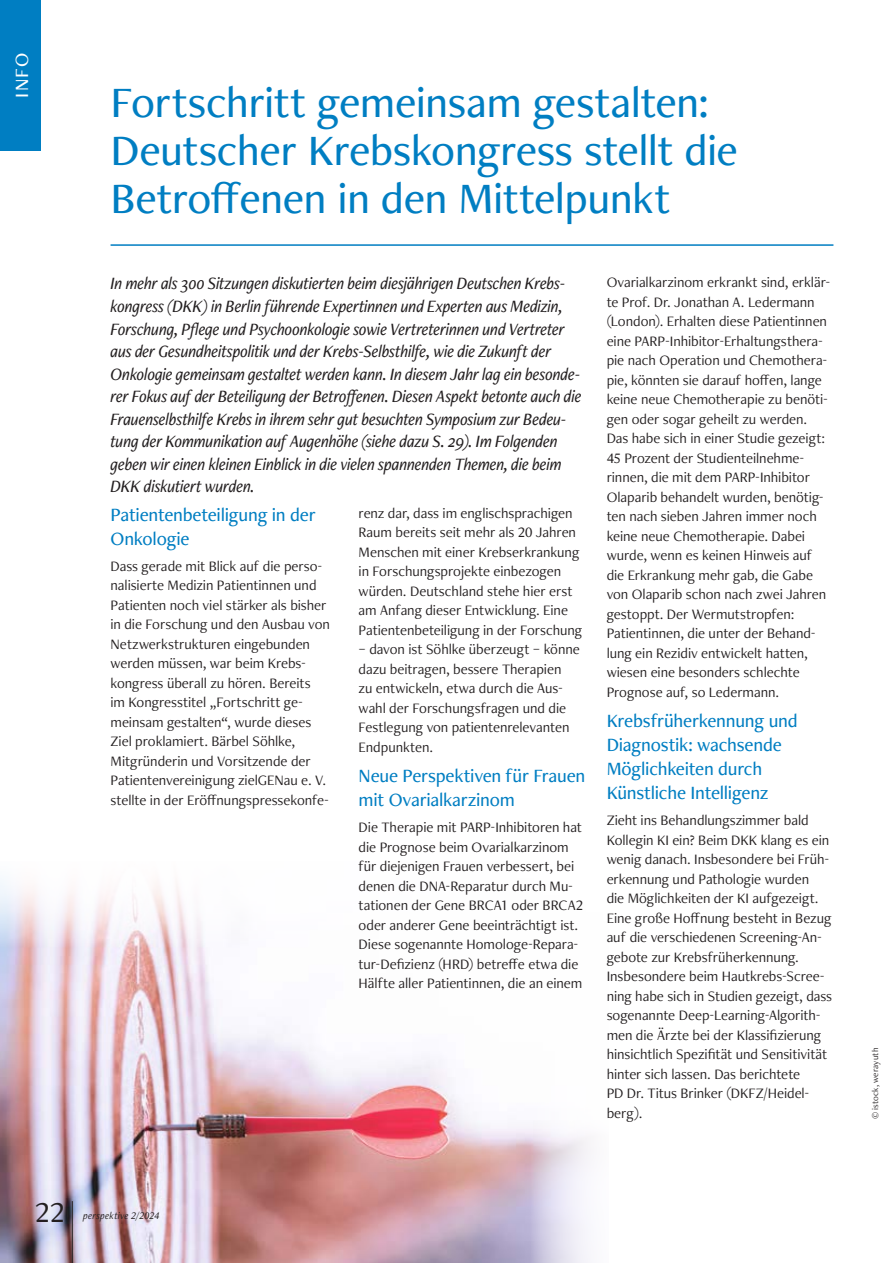
<style>
.page{position:relative;width:893px;height:1263px;background:#fff}
.page>*{position:absolute;margin:0;border:0;box-sizing:border-box;transform-origin:0 0}
.t1{font:500 45px/48px "Freight Neo Pro";letter-spacing:-.015em;color:#007ec2}
.t2{font:30px "Freight Neo Pro";color:#231f20}
.t3{font:500 19.5px/24px "Freight Neo Pro";letter-spacing:-.015em;color:#007ec2}
.t4{font:500 19.5px "Freight Neo Pro";color:#fff}
.t5{font:italic 500 18px/22.5px "Freight Neo Pro";letter-spacing:-.015em;color:#231f20;scale:.95 1}
.t6{font:15px/19.5px "Freight Neo Pro";letter-spacing:-.005em;color:#231f20}
.t7{font:italic 10.5px "Freight Neo Pro";letter-spacing:.01em;color:#231f20}
.t8{font:9px "Freight Neo Pro";letter-spacing:.015em;color:#231f20}
</style>
<div class="page">
<div style="left:0;top:0;width:40px;height:151px;background:#007ec2"></div>
<hr style="left:111px;top:244px;width:722px;height:2px;background:#007ec2">
<img style="left:0;top:947px;width:530px;height:316px">
<svg style="left:530px;top:1123px;width:61px;height:140px"></svg>
<svg style="left:43px;top:1185px;width:58px;height:78px"></svg>
<hr style="left:72px;top:1201px;width:1px;height:62px;background:#231f20">
<h3 class="t4" style="left:8px;top:98px;width:46px;rotate:-90deg">INFO</h3>
<h1 class="t1" style="left:111px;top:77px;width:629px">Fortschritt gemeinsam gestalten:<br>Deutscher Krebskongress stellt die<br>Betroffenen in den Mittelpunkt</h1>
<p class="t5" style="left:111px;top:272px;width:497px">In mehr als 300 Sitzungen diskutierten beim diesjährigen Deutschen Krebs&shy;kongress (DKK) in Berlin führende Expertinnen und Experten aus Medizin, Forschung, Pflege und Psychoonkologie sowie Vertreterinnen und Vertreter aus der Gesundheitspolitik und der Krebs-Selbsthilfe, wie die Zukunft der Onkologie gemeinsam gestaltet werden kann. In diesem Jahr lag ein besonde&shy;rer Fokus auf der Beteiligung der Betroffenen. Diesen Aspekt betonte auch die Frauenselbsthilfe Krebs in ihrem sehr gut besuchten Symposium zur Bedeu&shy;tung der Kommunikation auf Augenhöhe (siehe dazu S. 29). Im Folgenden geben wir einen kleinen Einblick in die vielen spannenden Themen, die beim DKK diskutiert wurden.</p>
<p class="t6" style="left:607px;top:272px;width:225px">Ovarialkarzinom erkrankt sind, erklär&shy;te Prof. Dr. Jonathan A. Ledermann (London). Erhalten diese Patientinnen eine PARP-Inhibitor-Erhaltungsthera&shy;pie nach Operation und Chemothera&shy;pie, könnten sie darauf hoffen, lange keine neue Chemotherapie zu benöti&shy;gen oder sogar geheilt zu werden.<br>Das habe sich in einer Studie gezeigt:<br>45 Prozent der Studienteilnehme&shy;rinnen, die mit dem PARP-Inhibitor Olaparib behandelt wurden, benötig&shy;ten nach sieben Jahren immer noch keine neue Chemotherapie. Dabei wurde, wenn es keinen Hinweis auf die Erkrankung mehr gab, die Gabe von Olaparib schon nach zwei Jahren gestoppt. Der Wermutstropfen:<br>Patientinnen, die unter der Behand&shy;lung ein Rezidiv entwickelt hatten, wiesen eine besonders schlechte Prognose auf, so Ledermann.</p>
<h3 class="t3" style="left:607px;top:708px;width:193px">Krebsfrüherkennung und<br>Diagnostik: wachsende<br>Möglichkeiten durch<br>Künstliche Intelligenz</h3>
<p class="t6" style="left:607px;top:810px;width:227px">Zieht ins Behandlungszimmer bald Kollegin KI ein? Beim DKK klang es ein wenig danach. Insbesondere bei Früh&shy;erkennung und Pathologie wurden<br>die Möglichkeiten der KI aufgezeigt.<br>Eine große Hoffnung besteht in Bezug auf die verschiedenen Screening-An&shy;gebote zur Krebsfrüherkennung.<br>Insbesondere beim Hautkrebs-Scree&shy;ning habe sich in Studien gezeigt, dass sogenannte Deep-Learning-Algorith&shy;men die Ärzte bei der Klassifizierung hinsichtlich Spezifität und Sensitivität hinter sich lassen. Das berichtete<br>PD Dr. Titus Brinker (DKFZ/Heidel&shy;berg).</p>
<p class="t6" style="left:359px;top:503px;width:225px">renz dar, dass im englischsprachigen Raum bereits seit mehr als 20 Jahren Menschen mit einer Krebserkrankung in Forschungsprojekte einbezogen würden. Deutschland stehe hier erst am Anfang dieser Entwicklung. Eine Patientenbeteiligung in der Forschung</p>
<p class="t6" style="left:359px;top:639px;width:223px">– davon ist Söhlke überzeugt – könne dazu beitragen, bessere Therapien<br>zu entwickeln, etwa durch die Aus&shy;wahl der Forschungsfragen und die<br>Festlegung von patientenrelevanten<br>Endpunkten.</p>
<h3 class="t3" style="left:359px;top:763px;width:228px">Neue Perspektiven für Frauen mit Ovarialkarzinom</h3>
<p class="t6" style="left:359px;top:817px;width:226px">Die Therapie mit PARP-Inhibitoren hat die Prognose beim Ovarialkarzinom für diejenigen Frauen verbessert, bei denen die DNA-Reparatur durch Mu&shy;tationen der Gene BRCA1 oder BRCA2 oder anderer Gene beeinträchtigt ist.<br>Diese sogenannte Homologe-Repara&shy;tur-Defizienz (HRD) betreffe etwa die Hälfte aller Patientinnen, die an einem</p>
<h3 class="t3" style="left:111px;top:502px;width:207px">Patientenbeteiligung in der<br>Onkologie</h3>
<p class="t6" style="left:111px;top:556px;width:221px">Dass gerade mit Blick auf die perso&shy;nalisierte Medizin Patientinnen und Patienten noch viel stärker als bisher in die Forschung und den Ausbau von Netzwerkstrukturen eingebunden werden müssen, war beim Krebs&shy;kongress überall zu hören. Bereits<br>im Kongresstitel „Fortschritt ge&shy;meinsam gestalten“, wurde dieses Ziel proklamiert. Bärbel Söhlke, Mitgründerin und Vorsitzende der Patientenvereinigung zielGENau e. V. stellte in der Eröffnungspressekonfe-</p>
<h2 class="t2" style="left:35px;top:1192px;width:32px">22</h2>
<p class="t7" style="left:83px;top:1208px;width:78px">perspektive 2/2024</p>
<p class="t8" style="left:869px;top:1119px;width:73px;rotate:-90deg">© istock, werayuth</p>
</div>
